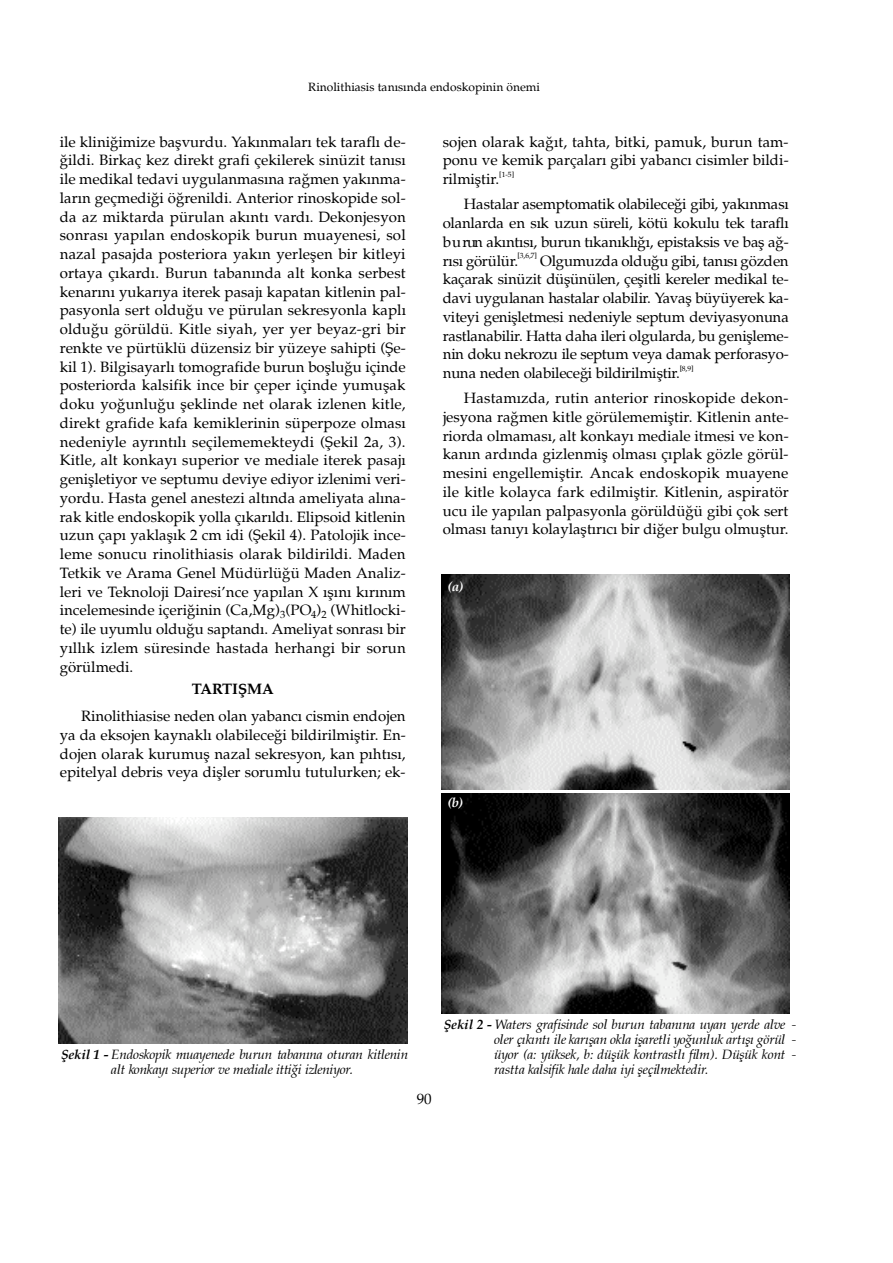
<style>
.page{position:relative;width:893px;height:1263px;background:#fff}
.page>*{position:absolute;margin:0;border:0;box-sizing:border-box;transform-origin:0 0}
.t1{font:15px/18.8px "Palatino Turk";color:#000;text-align:justify}
.t2{font:15px "Palatino Turk B";color:#000}
.t3{font:13.5px/15px "Palatino Turk I";letter-spacing:-.015em;color:#000;text-align:center}
.t4{font:13.5px "Palatino Turk BI";color:#fff}
.t5{font:12px "Palatino Turk";color:#000}
.t6{font:7.5px "Palatino Turk";color:#000}
.s1{font-family:"Palatino Turk BI"}
</style>
<div class="page">
<img style="left:58px;top:818px;width:349px;height:226px">
<img style="left:441px;top:575px;width:348px;height:215px">
<img style="left:441px;top:793px;width:348px;height:220px">
<p class="t5" style="left:308px;top:80px;width:233px">Rinolithiasis tan›s›nda endoskopinin önemi</p>
<p class="t1" style="left:60px;top:133px;width:348px">ile klini¤imize baflvurdu. Yak›nmalar› tek tarafl› de-¤ildi. Birkaç kez direkt grafi çekilerek sinüzit tan›s› ile medikal tedavi uygulanmas›na ra¤men yak›nma&shy;lar›n geçmedi¤i ö¤renildi. Anterior rinoskopide sol&shy;da az miktarda pürulan ak›nt› vard›. Dekonjesyon sonras› yap›lan endoskopik burun muayenesi, sol nazal pasajda posteriora yak›n yerleflen bir kitleyi ortaya ç›kard›. Burun taban›nda alt konka serbest kenar›n› yukar›ya iterek pasaj› kapatan kitlenin pal&shy;pasyonla sert oldu¤u ve pürulan sekresyonla kapl› oldu¤u görüldü. Kitle siyah, yer yer beyaz-gri bir renkte ve pürtüklü düzensiz bir yüzeye sahipti (fie&shy;kil 1). Bilgisayarl› tomografide burun bofllu¤u içinde posteriorda kalsifik ince bir çeper içinde yumuflak doku yo¤unlu¤u fleklinde net olarak izlenen kitle, direkt grafide kafa kemiklerinin süperpoze olmas› nedeniyle ayr›nt›l› seçilememekteydi (fiekil 2a, 3).<br>Kitle, alt konkay› superior ve mediale iterek pasaj› geniflletiyor ve septumu deviye ediyor izlenimi veri&shy;yordu. Hasta genel anestezi alt›nda ameliyata al›na&shy;rak kitle endoskopik yolla ç›kar›ld›. Elipsoid kitlenin uzun çap› yaklafl›k 2 cm idi (fiekil 4). Patolojik ince&shy;leme sonucu rinolithiasis olarak bildirildi. Maden Tetkik ve Arama Genel Müdürlü¤ü Maden Analiz&shy;leri ve Teknoloji Dairesi’nce yap›lan X ›fl›n› k›r›n›m incelemesinde içeri¤inin (Ca,Mg)<sub>3</sub>(PO<sub>4</sub>)<sub>2</sub> (Whitlocki&shy;te) ile uyumlu oldu¤u saptand›. Ameliyat sonras› bir y›ll›k izlem süresinde hastada herhangi bir sorun görülmedi.</p>
<p class="t2" style="left:192px;top:680px;width:83px">TARTIfiMA</p>
<p class="t1" style="left:60px;top:708px;width:347px;text-indent:21px">Rinolithiasise neden olan yabanc› cismin endojen ya da eksojen kaynakl› olabilece¤i bildirilmifltir. En&shy;dojen olarak kurumufl nazal sekresyon, kan p›ht›s›, epitelyal debris veya difller sorumlu tutulurken; ek-</p>
<p class="t1" style="left:442px;top:133px;width:347px">sojen olarak ka¤›t, tahta, bitki, pamuk, burun tam&shy;ponu ve kemik parçalar› gibi yabanc› cisimler bildi&shy;rilmifltir.</p>
<p class="t6" style="left:499px;top:170px;width:16px">[1-5]</p>
<p class="t1" style="left:442px;top:196px;width:347px;text-indent:21px">Hastalar asemptomatik olabilece¤i gibi, yak›nmas› o la n la rda en s›k uzun süreli, kötü kokulu tek tarafl› b u run ak›nt›s›, burun t›kan›kl›¤›, epistaksis ve bafl a¤- r›s› görülür.</p>
<p class="t6" style="left:517px;top:251px;width:21px">[3 ,6 ,7 ]</p>
<p class="t1" style="left:442px;top:252px;width:347px;text-indent:98px">Olgumuzda oldu¤u gibi, tan›s› gözden kaçarak sinüzit düflünülen, çeflitli kereler medikal te&shy;davi uygulanan hastalar olabilir. Yavafl büyüyerek ka&shy;viteyi geniflletmesi nedeniyle septum deviyasyonuna r a s tla n a b ilir. Hatta daha ileri olgularda, bu geniflleme&shy;nin doku nekrozu ile septum veya damak perforasyo&shy;nuna neden olabilece¤i bildirilmifltir.</p>
<p class="t6" style="left:679px;top:364px;width:16px">[8,9]</p>
<p class="t1" style="left:442px;top:390px;width:347px;text-indent:21px">Hastam›zda, rutin anterior rinoskopide dekon&shy;jesyona ra¤men kitle görülememifltir. Kitlenin ante&shy;riorda olmamas›, alt konkay› mediale itmesi ve kon&shy;kan›n ard›nda gizlenmifl olmas› ç›plak gözle görül&shy;mesini engellemifltir. Ancak endoskopik muayene ile kitle kolayca fark edilmifltir. Kitlenin, aspiratör ucu ile yap›lan palpasyonla görüldü¤ü gibi çok sert olmas› tan›y› kolaylaflt›r›c› bir di¤er bulgu olmufltur.</p>
<p class="t4" style="left:447px;top:578px;width:18px">(a )</p>
<p class="t4" style="left:447px;top:795px;width:17px">(b )</p>
<p class="t3" style="left:61px;top:1048px;width:348px"><span class="s1">fiekil 1 -</span> Endoskopik muayenede burun taban›na oturan kitlenin alt konkay› superior ve mediale itti¤i izleniyor.</p>
<p class="t1" style="left:417px;top:1091px;width:16px">90</p>
<p class="t3" style="left:494px;top:1017px;width:303px;text-align:justify;text-indent:-50px"><span class="s1">fiekil 2 -</span> Waters grafisinde sol burun taban›na uyan yerde alve - oler ç›k›nt› ile kar›flan okla iflaretli yo¤unluk art›fl› görül - üyor (a: yüksek, b: düflük kontrastl› film). Düflük kont - rastta kalsifik hale daha iyi fleçilmektedir.</p>
</div>
